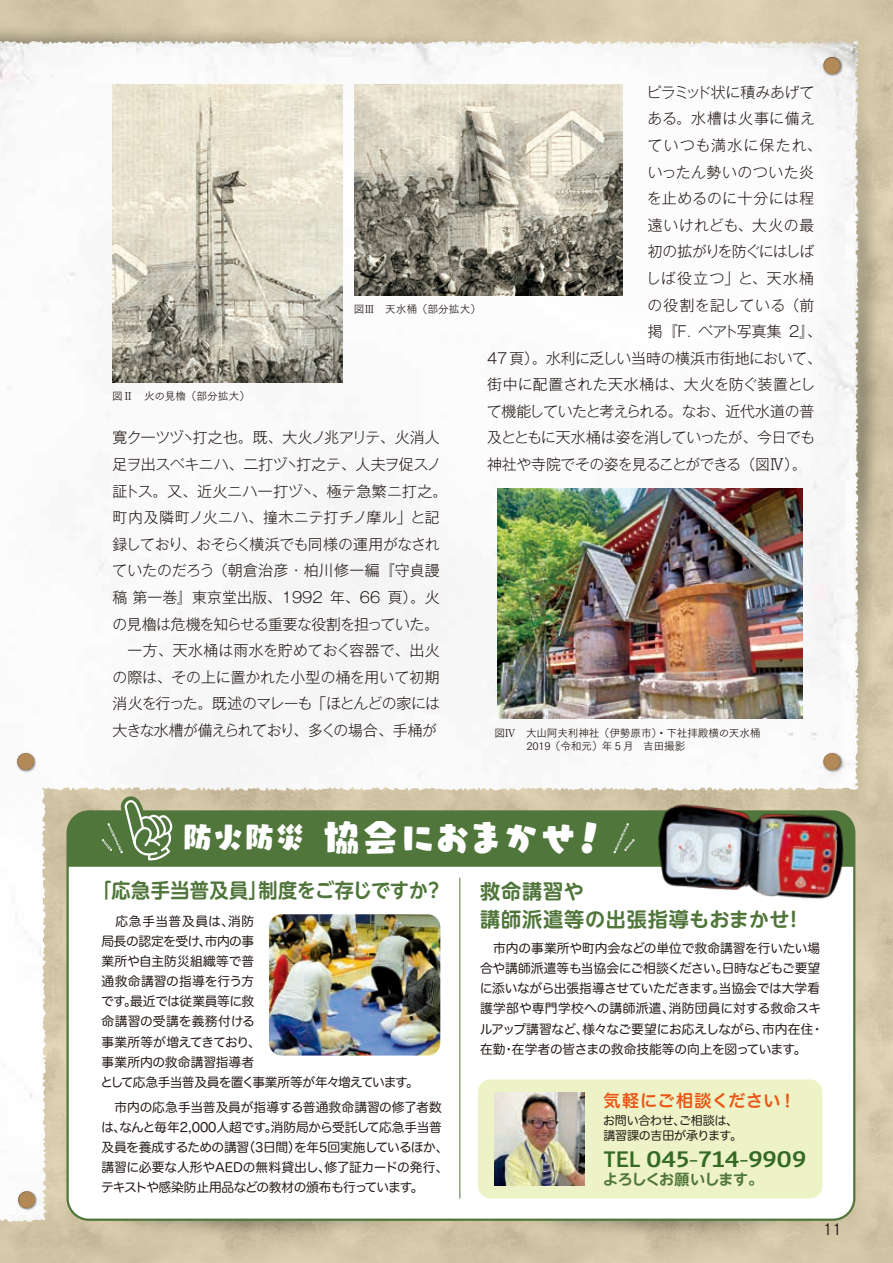
<style>
.page{position:relative;width:893px;height:1263px;background:#fff}
.page>*{position:absolute;margin:0;border:0;box-sizing:border-box;transform-origin:0 0}
.t1{font:35.1px "Yuruka Std UB";letter-spacing:.025em;color:#fff}
.t2{font:500 23.4px "Insider";letter-spacing:-.005em;color:#346a25}
.t3{font:700 20.25px/28.5px "UD Shin M Go Pro De";letter-spacing:.04em;color:#50763b}
.t4{font:700 20.25px "UD Shin M Go Pro De";letter-spacing:.02em;color:#50763b;scale:.95 1}
.t5{font:16.95px "Hira Maru Std W6";letter-spacing:.045em;color:#ea5516}
.t6{font:15.9px "Tsuku Go Pro R";color:#231916}
.t7{font:700 15px "UD Shin M Go Pro De";letter-spacing:-.04em;color:#50763b}
.t8{font:300 14.85px/26.5px "Gothic MB101 Pr 5";letter-spacing:-.01em;color:#231916}
.t9{font:300 14.85px "Gothic MB101 Pr 5";letter-spacing:.02em;color:#231916}
.t10{font:300 14.85px "Gothic MB101 Pr 5";letter-spacing:-.03em;color:#231916}
.t11{font:300 14.85px "Gothic MB101 Pr 5";letter-spacing:-.035em;color:#231916}
.t12{font:300 14.85px "Gothic MB101 Pr 5";letter-spacing:-.04em;color:#231916}
.t13{font:300 14.85px "Gothic MB101 Pr 5";letter-spacing:.04em;color:#231916}
.t14{font:300 14.85px "Gothic MB101 Pr 5";letter-spacing:-.07em;color:#231916}
.t15{font:300 14.85px "Gothic MB101 Pr 5";letter-spacing:.08em;color:#231916}
.t16{font:300 14.85px "Gothic MB101 Pr 5";letter-spacing:.03em;color:#231916}
.t17{font:300 14.85px "Gothic MB101 Pr 5";letter-spacing:.095em;color:#231916}
.t18{font:300 14.85px "Gothic MB101 Pr 5";letter-spacing:.035em;color:#231916}
.t19{font:12.75px/20.2px "Hira Maru Pro W4";letter-spacing:-.02em;color:#231916}
.t20{font:12px/14.7px "Hira Maru Pro W4";letter-spacing:-.02em;color:#231916}
.t21{font:10.65px/13.8px "Tsuku Go Pro R";letter-spacing:-.01em;color:#231916}
.t22{font:10.65px "Tsuku Go Pro R";letter-spacing:.01em;color:#231916}
.s1{font-family:"Tsuku Min Pr 6 R"}
.s2{font-size:28.05px}
.s3{font-family:"Koz Go Pr 6 N";font-weight:400}
</style>
<div class="page">
<img style="left:0;top:0;width:893px;height:1263px">
<img style="left:16px;top:1190px;width:23px;height:22px">
<svg style="left:18px;top:1191px;width:17px;height:17px"></svg>
<img style="left:15px;top:751px;width:23px;height:23px">
<svg style="left:17px;top:753px;width:17px;height:17px"></svg>
<img style="left:822px;top:55px;width:22px;height:23px">
<svg style="left:823px;top:57px;width:17px;height:17px"></svg>
<div style="left:475px;top:58px;width:364px;height:267px;background:#fdfcfc;border-radius:50%"></div>
<img style="left:354px;top:85px;width:269px;height:210px">
<img style="left:113px;top:85px;width:230px;height:297px">
<img style="left:497px;top:488px;width:306px;height:231px">
<svg style="left:68px;top:736px;width:786px;height:527px"></svg>
<p class="t22" style="left:112px;top:388px;width:139px">図<span class="s1">Ⅱ</span>　火の見櫓（部分拡大）</p>
<p class="t21" style="left:354px;top:301px;width:129px">図<span class="s1">Ⅲ</span> 天水桶（部分拡大）</p>
<p class="t8" style="left:112px;top:423px;width:336px">寛ク一ツヅヽ打之也。既、大火ノ兆アリテ、火消人足ヲ出スベキニハ、二打ヅヽ打之テ、人夫ヲ促スノ証トス。又、近火ニハ一打ヅヽ、極テ急繁ニ打之。町内及隣町ノ火ニハ、撞木ニテ打チノ摩ル」と記録しており、おそらく横浜でも同様の運用がなされていたのだろう（朝倉治彦・柏川修一編『守貞謾稿 第一巻』東京堂出版、1992 年、66 頁）。火の見櫓は危機を知らせる重要な役割を担っていた。　一方、天水桶は雨水を貯めておく容器で、出火の際は、その上に置かれた小型の桶を用いて初期消火を行った。既述のマレーも「ほとんどの家には大きな水槽が備えられており、多くの場合、手桶が</p>
<p class="t8" style="left:646px;top:78px;width:169px">ピラミッド状に積みあげて</p>
<p class="t13" style="left:647px;top:106px;width:169px">ある。水槽は火事に備え</p>
<p class="t15" style="left:647px;top:133px;width:176px">ていつも満水に保たれ、</p>
<p class="t16" style="left:648px;top:160px;width:168px">いったん勢いのついた炎</p>
<p class="t9" style="left:647px;top:186px;width:169px">を止めるのに十分には程</p>
<p class="t13" style="left:648px;top:213px;width:168px">遠いけれども、大火の最</p>
<p class="t14" style="left:648px;top:239px;width:168px">初の拡がりを防ぐにはしば</p>
<p class="t17" style="left:646px;top:266px;width:170px">しば役立つ」と、天水桶</p>
<p class="t18" style="left:648px;top:292px;width:168px">の役割を記している（前</p>
<p class="t8" style="left:648px;top:317px;width:175px">掲『F. ベアト写真集 2』、</p>
<p class="t8" style="left:487px;top:343px;width:336px">47頁）。水利に乏しい当時の横浜市街地において、</p>
<p class="t9" style="left:487px;top:372px;width:329px">街中に配置された天水桶は、大火を防ぐ装置とし</p>
<p class="t10" style="left:487px;top:399px;width:329px">て機能していたと考えられる。なお、近代水道の普</p>
<p class="t11" style="left:487px;top:425px;width:330px">及とともに天水桶は姿を消していったが、今日でも</p>
<p class="t12" style="left:487px;top:452px;width:321px">神社や寺院でその姿を見ることができる（図Ⅳ）。</p>
<p class="t21" style="left:494px;top:724px;width:268px">図<span class="s1">Ⅳ</span>　大山阿夫利神社（伊勢原市）・下社拝殿横の天水桶　　　2019（令和元）年 5 月　吉田撮影</p>
<h1 class="t1" style="left:184px;top:809px;width:394px"><span class="s2">防火防災</span> 協会におまかせ</h1>
<h3 class="t4" style="left:92px;top:874px;width:371px">「応急手当普及員」制度をご存じですか？</h3>
<p class="t19" style="left:100px;top:910px;width:320px">　応急手当普及員は、消防<br>局長の認定を受け、市内の事<br>業所や自主防災組織等で普<br>通救命講習の指導を行う方<br>です。最近では従業員等に救<br>命講習の受講を義務付ける<br>事業所等が増えてきており、<br>事業所内の救命講習指導者<br>として応急手当普及員を置く事業所等が年々増えています。</p>
<p class="t19" style="left:101px;top:1096px;width:349px;text-indent:13px">市内の応急手当普及員が指導する普通救命講習の修了者数は、なんと毎年2,000人超です。消防局から受託して応急手当普及員を養成するための講習（3日間）を年5回実施しているほか、講習に必要な人形やAEDの無料貸出し、修了証カードの発行、テキストや感染防止用品などの教材の頒布も行っています。</p>
<h3 class="t3" style="left:480px;top:876px;width:325px">救命講習や<br>講師派遣等の出張指導もおまかせ！</h3>
<p class="t19" style="left:480px;top:937px;width:345px">　市内の事業所や町内会などの単位で救命講習を行いたい場合や講師派遣等も当協会にご相談ください。日時などもご要望に添いながら出張指導させていただきます。当協会では大学看護学部や専門学校への講師派遣、消防団員に対する救命スキルアップ講習など、様々なご要望にお応えしながら、市内在住・在勤・在学者の皆さまの救命技能等の向上を図っています。</p>
<h3 class="t5" style="left:603px;top:1088px;width:194px">気軽にご相談ください！</h3>
<p class="t20" style="left:603px;top:1112px;width:140px">お問い合わせ、ご相談は、講習課の吉田が承ります。</p>
<h2 class="t2" style="left:603px;top:1144px;width:204px">TEL 045<span class="s3">-</span>714<span class="s3">-</span>9909</h2>
<p class="t7" style="left:603px;top:1167px;width:162px">よろしくお願いします。</p>
<p class="t6" style="left:823px;top:1215px;width:20px">11</p>
</div>
